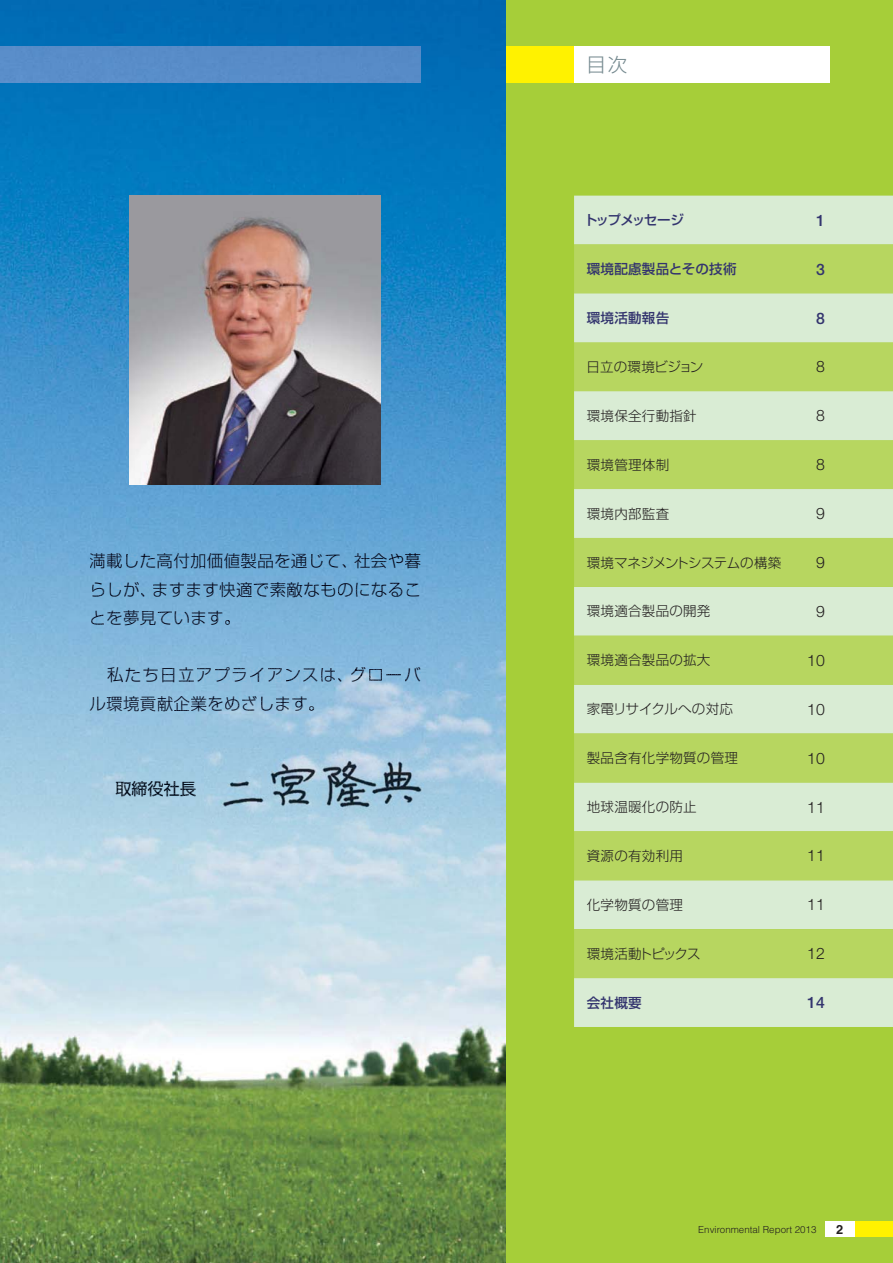
<style>
.page{position:relative;width:893px;height:1263px;background:#fff}
.page>*{position:absolute;margin:0;border:0;box-sizing:border-box;transform-origin:0 0}
.t1{font:19.5px "Shin Go Pro Light 90 msp RKSJ H";color:#768a90}
.t2{font:16.5px/28.5px "Shin Go Pro Light 90 msp RKSJ H";letter-spacing:.02em;color:#000012;text-align:justify}
.t3{font:16.5px/28.5px "Shin Go Pro Light 90 msp RKSJ H";letter-spacing:.075em;color:#000115}
.t4{font:16.5px "Shin Go Pro Regular 90 msp RKSJ H";letter-spacing:-.02em;color:#000817}
.t5{font:300 15.75px "Helvetica Neue";letter-spacing:.015em;color:#231f20}
.t6{font:500 15.75px "Helvetica Neue";color:#33346e}
.t7{font:13.5px "Shin Go Pro Light 90 msp RKSJ H";letter-spacing:.02em;color:#231f20}
.t8{font:13.5px "Shin Go Pro Medium 90 msp RKSJ H";letter-spacing:.02em;color:#33346e}
.t9{font:13.5px "Shin Go Pro Light 90 msp RKSJ H";letter-spacing:-.035em;color:#231f20}
.t10{font:13.5px "Shin Go Pro Light 90 msp RKSJ H";letter-spacing:-.015em;color:#231f20}
.t11{font:13.5px "Shin Go Pro Light 90 msp RKSJ H";letter-spacing:-.07em;color:#231f20}
.t12{font:13.5px "Shin Go Pro Medium 90 msp RKSJ H";letter-spacing:-.11em;color:#33346e}
.t13{font:700 12.75px "Helvetica";color:#231f20}
.t14{font:300 9.75px "Helvetica";color:#231f20}
.s1{color:#001}
.s2{color:#000113}
.s3{color:#000013}
.s4{color:#000114}
.s5{color:#000116}
.s6{color:#000216}
.s7{color:#000918}
</style>
<div class="page">
<img style="left:0;top:0;width:506px;height:1263px">
<div style="left:506px;top:0;width:387px;height:1263px;background:#a6ce39"></div>
<div style="left:506px;top:47px;width:68px;height:36px;background:#fff200"></div>
<div style="left:0;top:47px;width:421px;height:36px;background:#588cc8"></div>
<div style="left:574px;top:47px;width:255px;height:36px;background:#fff"></div>
<div style="left:855px;top:1221px;width:38px;height:16px;background:#fff200"></div>
<div style="left:825px;top:1221px;width:30px;height:16px;background:#fff"></div>
<img style="left:130px;top:196px;width:251px;height:289px">
<img style="left:90px;top:553px;width:15px;height:16px">
<img style="left:107px;top:553px;width:15px;height:16px">
<img style="left:126px;top:554px;width:12px;height:14px">
<img style="left:141px;top:554px;width:14px;height:14px">
<img style="left:157px;top:553px;width:15px;height:16px">
<img style="left:174px;top:553px;width:15px;height:16px">
<img style="left:191px;top:553px;width:14px;height:16px">
<img style="left:207px;top:553px;width:49px;height:16px">
<img style="left:258px;top:554px;width:15px;height:15px">
<img style="left:275px;top:554px;width:15px;height:14px">
<img style="left:292px;top:554px;width:15px;height:15px">
<img style="left:311px;top:554px;width:12px;height:14px">
<img style="left:326px;top:555px;width:14px;height:13px">
<svg style="left:343px;top:564px;width:3px;height:4px"></svg>
<img style="left:355px;top:553px;width:32px;height:16px">
<img style="left:389px;top:554px;width:14px;height:14px">
<img style="left:405px;top:553px;width:16px;height:16px">
<img style="left:92px;top:582px;width:12px;height:14px">
<img style="left:110px;top:582px;width:11px;height:14px">
<img style="left:124px;top:582px;width:15px;height:14px">
<svg style="left:141px;top:593px;width:4px;height:4px"></svg>
<img style="left:153px;top:582px;width:14px;height:15px">
<img style="left:170px;top:582px;width:14px;height:15px">
<img style="left:187px;top:582px;width:13px;height:15px">
<img style="left:203px;top:582px;width:15px;height:15px">
<img style="left:220px;top:582px;width:15px;height:15px">
<img style="left:237px;top:582px;width:15px;height:15px">
<img style="left:254px;top:583px;width:14px;height:13px">
<img style="left:270px;top:582px;width:32px;height:15px">
<img style="left:304px;top:582px;width:15px;height:15px">
<img style="left:322px;top:582px;width:13px;height:14px">
<img style="left:338px;top:583px;width:15px;height:13px">
<svg style="left:356px;top:583px;width:13px;height:13px"></svg>
<img style="left:372px;top:582px;width:15px;height:15px">
<img style="left:389px;top:583px;width:13px;height:14px">
<svg style="left:407px;top:583px;width:12px;height:13px"></svg>
<img style="left:91px;top:611px;width:13px;height:14px">
<img style="left:107px;top:611px;width:15px;height:14px">
<img style="left:124px;top:610px;width:32px;height:16px">
<img style="left:158px;top:612px;width:14px;height:13px">
<img style="left:175px;top:611px;width:14px;height:14px">
<img style="left:192px;top:611px;width:13px;height:14px">
<img style="left:208px;top:611px;width:14px;height:14px">
<svg style="left:225px;top:620px;width:5px;height:5px"></svg>
<img style="left:108px;top:667px;width:15px;height:16px">
<img style="left:126px;top:668px;width:14px;height:14px">
<img style="left:144px;top:668px;width:14px;height:14px">
<img style="left:163px;top:668px;width:11px;height:15px">
<img style="left:179px;top:667px;width:15px;height:15px">
<img style="left:197px;top:668px;width:14px;height:14px">
<img style="left:215px;top:667px;width:15px;height:15px">
<img style="left:233px;top:668px;width:13px;height:14px">
<img style="left:250px;top:668px;width:13px;height:14px">
<img style="left:268px;top:668px;width:14px;height:14px">
<img style="left:286px;top:669px;width:14px;height:13px">
<img style="left:303px;top:669px;width:15px;height:13px">
<img style="left:322px;top:668px;width:13px;height:14px">
<svg style="left:338px;top:678px;width:4px;height:4px"></svg>
<img style="left:351px;top:667px;width:15px;height:15px">
<svg style="left:369px;top:669px;width:32px;height:12px"></svg>
<img style="left:405px;top:667px;width:16px;height:15px">
<img style="left:90px;top:696px;width:15px;height:15px">
<img style="left:107px;top:697px;width:15px;height:14px">
<img style="left:124px;top:696px;width:15px;height:15px">
<img style="left:141px;top:696px;width:15px;height:15px">
<img style="left:158px;top:696px;width:48px;height:15px">
<img style="left:209px;top:696px;width:14px;height:15px">
<img style="left:225px;top:696px;width:14px;height:14px">
<img style="left:242px;top:696px;width:15px;height:14px">
<img style="left:261px;top:696px;width:12px;height:14px">
<img style="left:276px;top:696px;width:13px;height:15px">
<img style="left:292px;top:696px;width:15px;height:15px">
<svg style="left:309px;top:706px;width:5px;height:5px"></svg>
<img style="left:116px;top:781px;width:80px;height:16px">
<div style="left:574px;top:196px;width:319px;height:831px;background:#d9ecd4"></div>
<svg style="left:574px;top:244px;width:319px;height:734px;background:#c4de8d"></svg>
<svg style="left:574px;top:293px;width:319px;height:245px;background:#cbe3a5"></svg>
<img style="left:205px;top:748px;width:234px;height:76px">
<p class="t2" style="left:89px;top:549px;width:333px">満載した高付加価<span class="s1">値製</span>品を通<span class="s1">じて、社会や暮</span><span class="s2">らしが</span><span class="s3">、</span><span class="s2">ます</span><span class="s3">ます</span><span class="s2">快</span><span class="s3">適で素敵</span>な<span class="s2">も</span><span class="s3">の</span>にな<span class="s3">る</span>こ<span class="s4">とを夢見て</span><span class="s2">い</span><span class="s4">ま</span><span class="s2">す</span><span class="s4">。</span></p>
<p class="t3" style="left:89px;top:663px;width:333px;text-indent:18px">私たち日立アプ<span class="s4">ラ</span>イアンスは<span class="s5">、グ</span>ローバ<span class="s6">ル</span><span class="s5">環</span><span class="s6">境</span><span class="s5">貢献</span><span class="s6">企</span><span class="s5">業をめざ</span>しま<span class="s5">す。</span></p>
<p class="t4" style="left:115px;top:783px;width:83px">取締役<span class="s7">社</span>長</p>
<h1 class="t1" style="left:587px;top:58px;width:42px">目次</h1>
<p class="t12" style="left:584px;top:215px;width:101px">トップメッセージ</p>
<p class="t6" style="left:816px;top:214px;width:10px">1</p>
<p class="t8" style="left:587px;top:264px;width:151px">環境配慮製品とその技術</p>
<p class="t6" style="left:816px;top:263px;width:10px">3</p>
<p class="t8" style="left:587px;top:313px;width:84px">環境活動報告</p>
<p class="t6" style="left:816px;top:312px;width:10px">8</p>
<p class="t10" style="left:587px;top:362px;width:118px">日立の環境ビジョン</p>
<p class="t5" style="left:816px;top:361px;width:10px">8</p>
<p class="t7" style="left:587px;top:411px;width:111px">環境保全行動指針</p>
<p class="t5" style="left:816px;top:410px;width:10px">8</p>
<p class="t7" style="left:587px;top:460px;width:84px">環境管理体制</p>
<p class="t5" style="left:816px;top:459px;width:10px">8</p>
<p class="t7" style="left:587px;top:508px;width:84px">環境内部監査</p>
<p class="t5" style="left:816px;top:508px;width:10px">9</p>
<p class="t9" style="left:587px;top:557px;width:196px">環境マネジメントシステムの構築</p>
<p class="t5" style="left:816px;top:557px;width:10px">9</p>
<p class="t7" style="left:587px;top:606px;width:125px">環境適合製品の開発</p>
<p class="t5" style="left:816px;top:606px;width:10px">9</p>
<p class="t7" style="left:587px;top:655px;width:125px">環境適合製品の拡大</p>
<p class="t5" style="left:807px;top:655px;width:19px">10</p>
<p class="t7" style="left:587px;top:704px;width:148px">家電リサイクルへの対応</p>
<p class="t5" style="left:807px;top:703px;width:19px">10</p>
<p class="t7" style="left:587px;top:753px;width:153px">製品含有化学物質の管理</p>
<p class="t5" style="left:807px;top:752px;width:19px">10</p>
<p class="t7" style="left:587px;top:802px;width:111px">地球温暖化の防止</p>
<p class="t5" style="left:807px;top:801px;width:19px">11</p>
<p class="t7" style="left:587px;top:851px;width:98px">資源の有効利用</p>
<p class="t5" style="left:807px;top:850px;width:19px">11</p>
<p class="t7" style="left:587px;top:900px;width:98px">化学物質の管理</p>
<p class="t5" style="left:807px;top:899px;width:19px">11</p>
<p class="t11" style="left:587px;top:948px;width:115px">環境活動トピックス</p>
<p class="t5" style="left:807px;top:948px;width:19px">12</p>
<p class="t8" style="left:587px;top:997px;width:56px">会社概要</p>
<p class="t6" style="left:807px;top:997px;width:19px">14</p>
<p class="t14" style="left:698px;top:1226px;width:120px">Environmental Report 2013</p>
<p class="t13" style="left:836px;top:1224px;width:9px">2</p>
</div>
